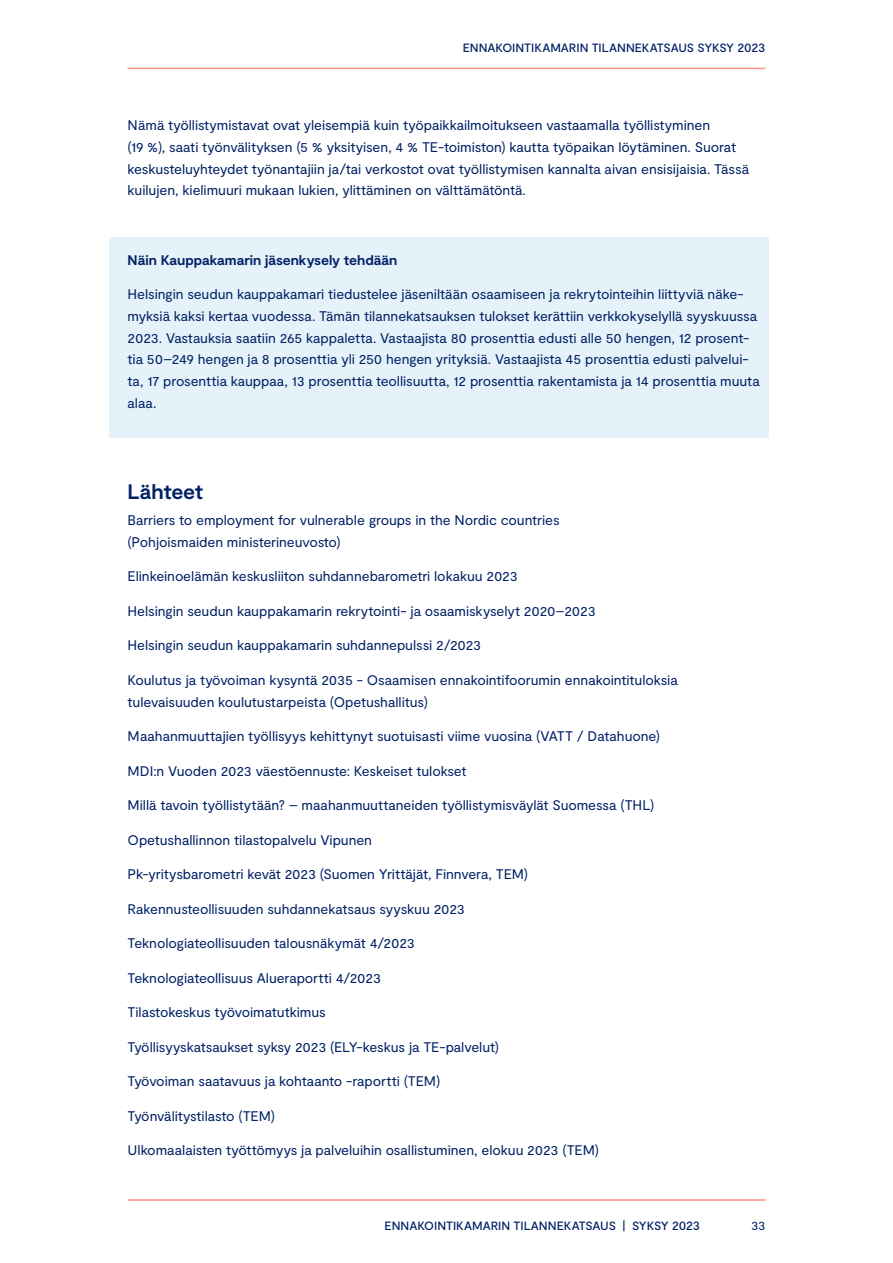
<style>
.page{position:relative;width:893px;height:1263px;background:#fff}
.page>*{position:absolute;margin:0;border:0;box-sizing:border-box;transform-origin:0 0}
.t1{font:700 21px "Moderat";letter-spacing:-.015em;color:#002165}
.Leipäteksti{font:13.95px/21.8px "Moderat";letter-spacing:-.005em;color:#002165}
.Leipäteksti-2{font:700 13.95px "Moderat";color:#002165}
.t2{font:12.75px "Moderat";color:#002165}
.t3{font:500 12px "Moderat";letter-spacing:-.005em;color:#002165}
</style>
<div class="page">
<hr style="left:128px;top:1199px;width:637px;height:2px;background:#ff9280">
<hr style="left:128px;top:68px;width:637px;height:1px;background:#ff9280">
<div style="left:109px;top:237px;width:660px;height:200px;background:#e6f2f9"></div>
<p class="t3" style="left:463px;top:41px;width:304px">ENNAKOINTIKAMARIN TILANNEKATSAUS SYKSY 2023</p>
<p class="Leipäteksti" style="left:128px;top:115px;width:623px">Nämä työllistymistavat ovat yleisempiä kuin työpaikkailmoitukseen vastaamalla työllistyminen<br>(19 %), saati työnvälityksen (5 % yksityisen, 4 % TE-toimiston) kautta työpaikan löytäminen. Suorat keskusteluyhteydet työnantajiin ja/tai verkostot ovat työllistymisen kannalta aivan ensisijaisia. Tässä kuilujen, kielimuuri mukaan lukien, ylittäminen on välttämätöntä.</p>
<p class="Leipäteksti-2" style="left:128px;top:251px;width:271px">Näin Kauppakamarin jäsenkysely tehdään</p>
<p class="Leipäteksti" style="left:128px;top:284px;width:634px">Helsingin seudun kauppakamari tiedustelee jäseniltään osaamiseen ja rekrytointeihin liittyviä näke&shy;myksiä kaksi kertaa vuodessa. Tämän tilannekatsauksen tulokset kerättiin verkkokyselyllä syyskuussa 2023. Vastauksia saatiin 265 kappaletta. Vastaajista 80 prosenttia edusti alle 50 hengen, 12 prosent&shy;tia 50–249 hengen ja 8 prosenttia yli 250 hengen yrityksiä. Vastaajista 45 prosenttia edusti palvelui&shy;ta, 17 prosenttia kauppaa, 13 prosenttia teollisuutta, 12 prosenttia rakentamista ja 14 prosenttia muuta alaa.</p>
<h3 class="t1" style="left:128px;top:479px;width:77px">Lähteet</h3>
<p class="Leipäteksti" style="left:128px;top:510px;width:434px">Barriers to employment for vulnerable groups in the Nordic countries (Pohjoismaiden ministerineuvosto)</p>
<p class="Leipäteksti" style="left:128px;top:566px;width:392px">Elinkeinoelämän keskusliiton suhdannebarometri lokakuu 2023</p>
<p class="Leipäteksti" style="left:128px;top:600px;width:470px">Helsingin seudun kauppakamarin rekrytointi- ja osaamiskyselyt 2020–2023</p>
<p class="Leipäteksti" style="left:128px;top:635px;width:355px">Helsingin seudun kauppakamarin suhdannepulssi 2/2023</p>
<p class="Leipäteksti" style="left:128px;top:669px;width:552px">Koulutus ja työvoiman kysyntä 2035 - Osaamisen ennakointifoorumin ennakointituloksia tulevaisuuden koulutustarpeista (Opetushallitus)</p>
<p class="Leipäteksti" style="left:128px;top:726px;width:534px">Maahanmuuttajien työllisyys kehittynyt suotuisasti viime vuosina (VATT / Datahuone)</p>
<p class="Leipäteksti" style="left:128px;top:760px;width:340px">MDI:n Vuoden 2023 väestöennuste: Keskeiset tulokset</p>
<p class="Leipäteksti" style="left:128px;top:795px;width:528px">Millä tavoin työllistytään? – maahanmuuttaneiden työllistymisväylät Suomessa (THL)</p>
<p class="Leipäteksti" style="left:128px;top:829px;width:246px">Opetushallinnon tilastopalvelu Vipunen</p>
<p class="Leipäteksti" style="left:128px;top:864px;width:402px">Pk-yritysbarometri kevät 2023 (Suomen Yrittäjät, Finnvera, TEM)</p>
<p class="Leipäteksti" style="left:128px;top:898px;width:339px">Rakennusteollisuuden suhdannekatsaus syyskuu 2023</p>
<p class="Leipäteksti" style="left:128px;top:933px;width:289px">Teknologiateollisuuden talousnäkymät 4/2023</p>
<p class="Leipäteksti" style="left:128px;top:967px;width:255px">Teknologiateollisuus Alueraportti 4/2023</p>
<p class="Leipäteksti" style="left:128px;top:1002px;width:200px">Tilastokeskus työvoimatutkimus</p>
<p class="Leipäteksti" style="left:128px;top:1036px;width:373px">Työllisyyskatsaukset syksy 2023 (ELY-keskus ja TE-palvelut)</p>
<p class="Leipäteksti" style="left:128px;top:1071px;width:314px">Työvoiman saatavuus ja kohtaanto -raportti (TEM)</p>
<p class="Leipäteksti" style="left:128px;top:1105px;width:149px">Työnvälitystilasto (TEM)</p>
<p class="Leipäteksti" style="left:128px;top:1140px;width:473px">Ulkomaalaisten työttömyys ja palveluihin osallistuminen, elokuu 2023 (TEM)</p>
<p class="t3" style="left:385px;top:1219px;width:317px">ENNAKOINTIKAMARIN TILANNEKATSAUS | SYKSY 2023</p>
<p class="t2" style="left:751px;top:1218px;width:16px">33</p>
</div>
